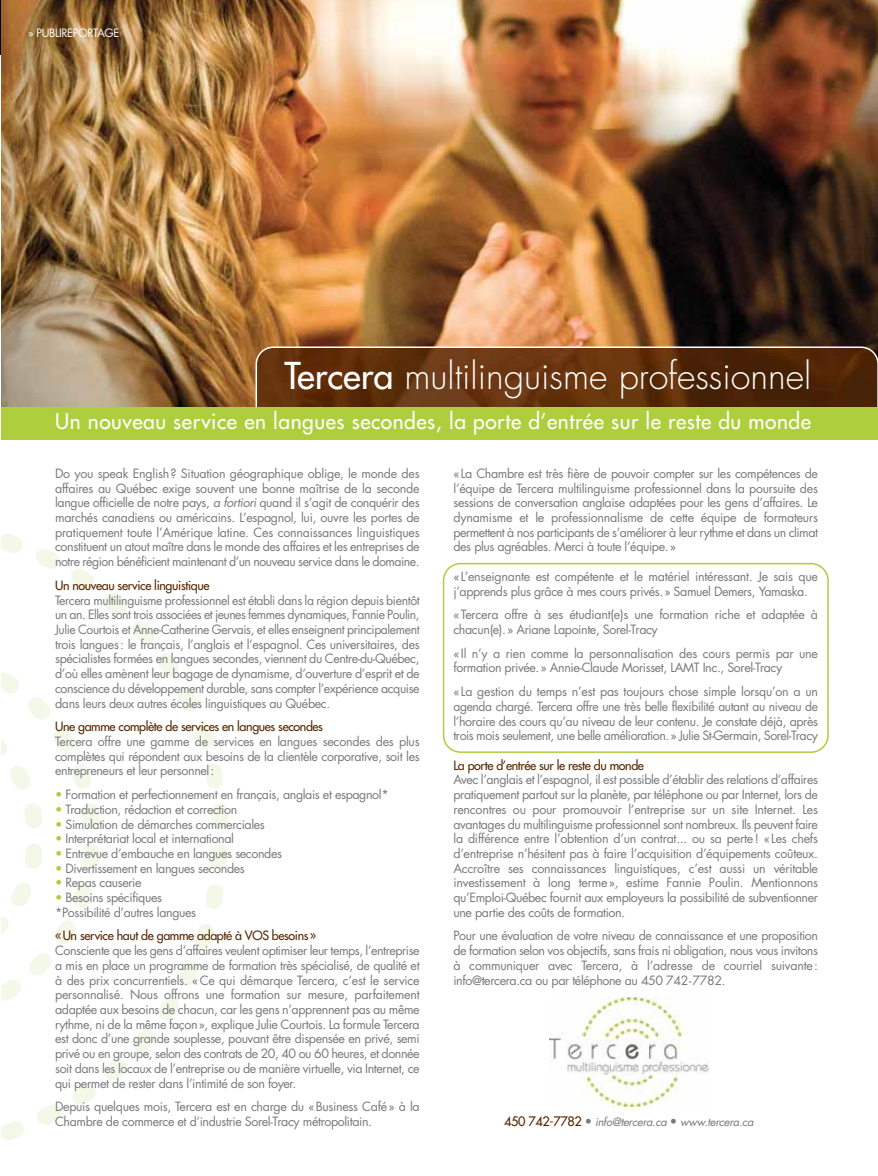
<style>
.page{position:relative;width:878px;height:1176px;background:#fff}
.page>*{position:absolute;margin:0;border:0;box-sizing:border-box;transform-origin:0 0}
.t1{font:300 36px "Futura";color:#fff}
.t2{font:21px "Futura";letter-spacing:.025em;color:#fff}
.t3{font:12.45px/14.7px "Futura";letter-spacing:-.03em;color:#77787b;text-align:justify}
.t4{font:12.45px "Futura";letter-spacing:-.03em;color:#552601}
.t5{font:italic 11.25px "Futura";color:#77787b}
.t6{font:11.25px "Futura";letter-spacing:-.03em;color:#fff}
.s1{font-weight:400}
.s2{font-style:italic}
.s3{color:#aece3d}
.s4{font-style:normal;font-size:12.75px;color:#552601}
.s5{font-style:normal;font-size:12.75px}
</style>
<div class="page">
<hr style="left:0;top:0;width:1px;height:55px;background:#000105">
<svg style="left:1px;top:534px;width:227px;height:606px"></svg>
<img style="left:1px;top:0;width:877px;height:407px">
<svg style="left:255px;top:346px;width:623px;height:61px"></svg>
<div style="left:1px;top:407px;width:877px;height:32px;background:#aece3d"></div>
<img style="left:550px;top:997px;width:158px;height:109px">
<svg style="left:443px;top:563px;width:386px;height:190px"></svg>
<p class="t6" style="left:28px;top:28px;width:93px">» PUBLIREPORTAGE</p>
<h1 class="t1" style="left:284px;top:360px;width:528px"><span class="s1">Tercera</span> multilinguisme professionnel</h1>
<h2 class="t2" style="left:55px;top:410px;width:757px">Un nouveau service en langues secondes, la porte d’entrée sur le reste du monde</h2>
<p class="t3" style="left:55px;top:467px;width:366px">Do you speak English? Situation géographique oblige, le monde des affaires au Québec exige souvent une bonne maîtrise de la seconde langue officielle de notre pays, <span class="s2">a fortiori</span>quand il s’agit de conquérir des marchés canadiens ou américains. L’espagnol, lui, ouvre les portes de pratiquement toute l’Amérique latine. Ces connaissances linguistiques constituent un atout maître dans le monde des affaires et les entreprises de notre région bénéficient maintenant d’un nouveau service dans le domaine.</p>
<p class="t4" style="left:55px;top:579px;width:156px">Un nouveau service linguistique</p>
<p class="t3" style="left:55px;top:593px;width:366px">Tercera multilinguisme professionnel est établi dans la région depuis bientôt un an. Elles sont trois associées et jeunes femmes dynamiques, Fannie Poulin, Julie Courtois et Anne-Catherine Gervais, et elles enseignent principalement trois langues: le français, l’anglais et l’espagnol. Ces universitaires, des spécialistes formées en langues secondes, viennent du Centre-du-Québec, d’où elles amènent leur bagage de dynamisme, d’ouverture d’esprit et de conscience du développement durable, sans compter l’expérience acquise dans leurs deux autres écoles linguistiques au Québec.</p>
<p class="t4" style="left:55px;top:720px;width:269px">Une gamme complète de services en langues secondes</p>
<p class="t3" style="left:55px;top:735px;width:366px">Tercera offre une gamme de services en langues secondes des plus complètes qui répondent aux besoins de la clientèle corporative, soit les entrepreneurs et leur personnel:</p>
<p class="t3" style="left:55px;top:788px;width:335px"><span class="s3">•</span> Formation et perfectionnement en français, anglais et espagnol*</p>
<p class="t3" style="left:55px;top:802px;width:184px"><span class="s3">•</span> Traduction, rédaction et correction</p>
<p class="t3" style="left:55px;top:817px;width:211px"><span class="s3">•</span> Simulation de démarches commerciales</p>
<p class="t3" style="left:55px;top:832px;width:180px"><span class="s3">•</span> Interprétariat local et international</p>
<p class="t3" style="left:55px;top:847px;width:228px"><span class="s3">•</span> Entrevue d’embauche en langues secondes</p>
<p class="t3" style="left:55px;top:861px;width:191px"><span class="s3">•</span> Divertissement en langues secondes</p>
<p class="t3" style="left:55px;top:876px;width:88px"><span class="s3">•</span> Repas causerie</p>
<p class="t3" style="left:55px;top:891px;width:143px"><span class="s3">•</span> Besoins spécifiques *Possibilité d’autres langues</p>
<p class="t4" style="left:55px;top:929px;width:263px">«Un service haut de gamme adapté à VOS besoins»</p>
<p class="t3" style="left:55px;top:944px;width:366px">Consciente que les gens d’affaires veulent optimiser leur temps, l’entreprise a mis en place un programme de formation très spécialisé, de qualité et à des prix concurrentiels. «Ce qui démarque Tercera, c’est le service personnalisé. Nous offrons une formation sur mesure, parfaitement adaptée aux besoins de chacun, car les gens n’apprennent pas au même rythme, ni de la même façon», explique Julie Courtois. La formule Tercera est donc d’une grande souplesse, pouvant être dispensée en privé, semi privé ou en groupe, selon des contrats de 20, 40 ou 60 heures, et donnée soit dans les locaux de l’entreprise ou de manière virtuelle, via Internet, ce qui permet de rester dans l’intimité de son foyer.</p>
<p class="t3" style="left:55px;top:1100px;width:366px">Depuis quelques mois, Tercera est en charge du «Business Café» à la<br>Chambre de commerce et d’industrie Sorel-Tracy métropolitain.</p>
<p class="t3" style="left:453px;top:467px;width:366px">«La Chambre est très fière de pouvoir compter sur les compétences de l’équipe de Tercera multilinguisme professionnel dans la poursuite des sessions de conversation anglaise adaptées pour les gens d’affaires. Le dynamisme et le professionnalisme de cette équipe de formateurs permettent à nos participants de s’améliorer à leur rythme et dans un climat des plus agréables. Merci à toute l’équipe.»</p>
<p class="t3" style="left:453px;top:570px;width:366px">«L’enseignante est compétente et le matériel intéressant. Je sais que j’apprends plus grâce à mes cours privés.» Samuel Demers, Yamaska.</p>
<p class="t3" style="left:453px;top:608px;width:366px">«Tercera offre à ses étudiant(e)s une formation riche et adaptée à chacun(e).» Ariane Lapointe, Sorel-Tracy</p>
<p class="t3" style="left:453px;top:646px;width:366px">«Il n’y a rien comme la personnalisation des cours permis par une formation privée.» Annie-Claude Morisset, LAMT Inc., Sorel-Tracy</p>
<p class="t3" style="left:453px;top:685px;width:366px">«La gestion du temps n’est pas toujours chose simple lorsqu’on a un agenda chargé. Tercera offre une très belle flexibilité autant au niveau de l’horaire des cours qu’au niveau de leur contenu. Je constate déjà, après trois mois seulement, une belle amélioration.» Julie St-Germain, Sorel-Tracy</p>
<p class="t4" style="left:453px;top:758px;width:192px">La porte d’entrée sur le reste du monde</p>
<p class="t3" style="left:453px;top:773px;width:366px">Avec l’anglais et l’espagnol, il est possible d’établir des relations d’affaires pratiquement partout sur la planète, par téléphone ou par Internet, lors de rencontres ou pour promouvoir l’entreprise sur un site Internet. Les avantages du multilinguisme professionnel sont nombreux. Ils peuvent faire la différence entre l’obtention d’un contrat... ou sa perte! «Les chefs d’entreprise n’hésitent pas à faire l’acquisition d’équipements coûteux.<br>Accroître ses connaissances linguistiques, c’est aussi un véritable investissement à long terme», estime Fannie Poulin. Mentionnons qu’Emploi-Québec fournit aux employeurs la possibilité de subventionner une partie des coûts de formation.</p>
<p class="t3" style="left:453px;top:929px;width:366px">Pour une évaluation de votre niveau de connaissance et une proposition de formation selon vos objectifs, sans frais ni obligation, nous vous invitons à communiquer avec Tercera, à l’adresse de courriel suivante: info@tercera.ca ou par téléphone au 450 742-7782.</p>
<p class="t5" style="left:504px;top:1116px;width:253px"><span class="s4">4 5 0 74 2 - 778 2</span> <span class="s5">•</span> info@tercera.ca <span class="s5">•</span> www.tercera.ca</p>
</div>
